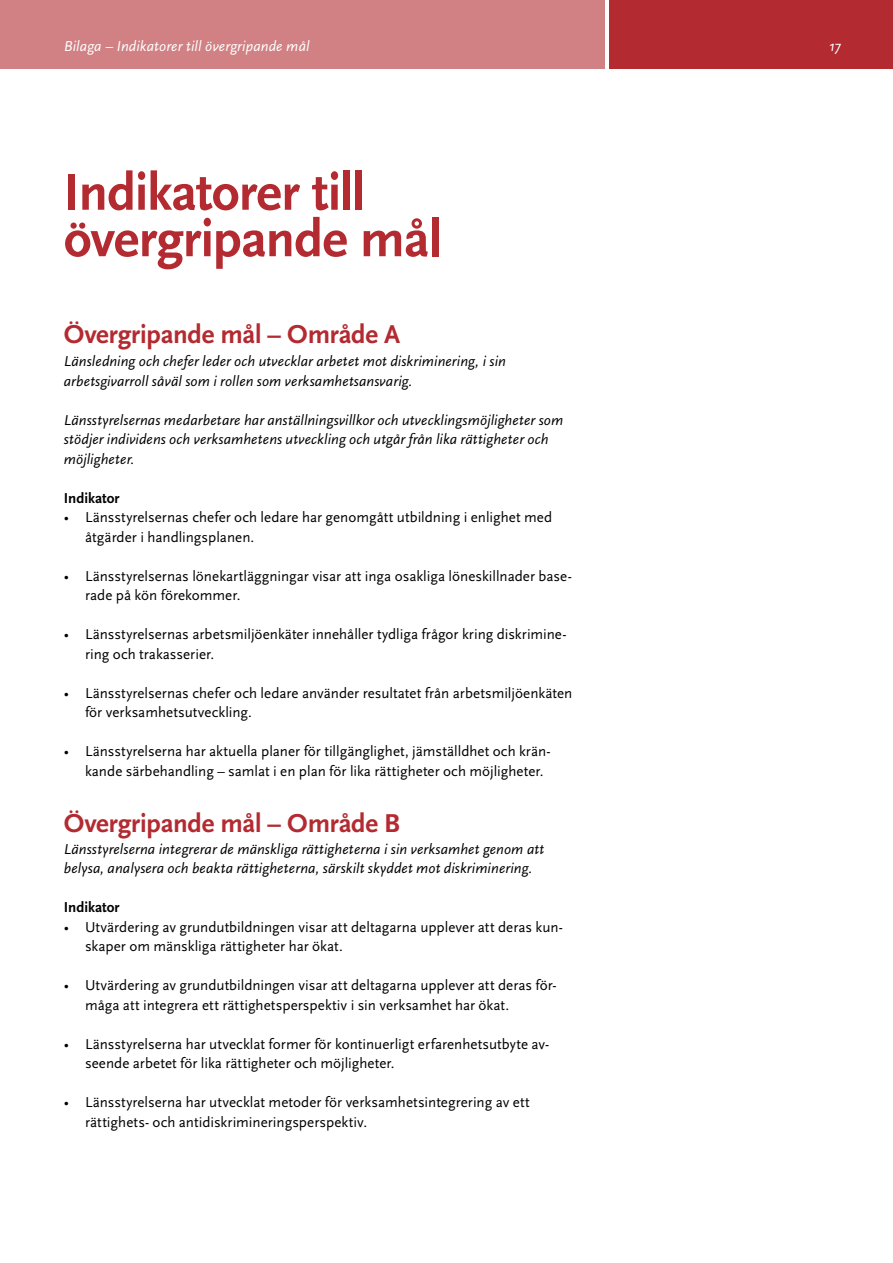
<style>
.page{position:relative;width:893px;height:1263px;background:#fff}
.page>*{position:absolute;margin:0;border:0;box-sizing:border-box;transform-origin:0 0}
.t1{font:700 54px/46.5px "Scala Sans Pro";letter-spacing:-.015em;color:#b32b31}
.t2{font:700 27px "Scala Sans Pro";letter-spacing:-.01em;color:#b32b31}
.t3{font:15px/19.5px "Scala Sans Pro";color:#000}
.t4{font:italic 15px/19.5px "Scala Sans Pro";letter-spacing:.01em;color:#000}
.t5{font:italic 15px "Scala Sans Pro";letter-spacing:.005em;color:#fff}
.t6{font:700 15px "Scala Sans Pro";color:#000}
</style>
<div class="page">
<div style="left:609px;top:0;width:284px;height:68px;background:#b32b31"></div>
<div style="left:0;top:0;width:605px;height:68px;background:#d18083"></div>
<p class="t5" style="left:64px;top:37px;width:247px">Bilaga – Indikatorer till övergripande mål</p>
<p class="t5" style="left:829px;top:37px;width:13px">17</p>
<h1 class="t1" style="left:64px;top:169px;width:379px">Indikatorer till övergripande mål</h1>
<h2 class="t2" style="left:64px;top:318px;width:338px">Övergripande mål – Område A</h2>
<p class="t4" style="left:64px;top:351px;width:444px">Länsledning och chefer leder och utvecklar arbetet mot diskriminering, i sin arbetsgivarroll såväl som i rollen som verksamhetsansvarig.</p>
<p class="t4" style="left:64px;top:410px;width:501px">Länsstyrelsernas medarbetare har anställningsvillkor och utvecklingsmöjligheter som stödjer individens och verksamhetens utveckling och utgår från lika rättigheter och möjligheter.</p>
<p class="t6" style="left:64px;top:489px;width:57px">Indikator</p>
<p class="t3" style="left:85px;top:507px;width:469px;text-indent:-21px">• Länsstyrelsernas chefer och ledare har genomgått utbildning i enlighet med åtgärder i handlingsplanen.</p>
<p class="t3" style="left:85px;top:566px;width:488px;text-indent:-21px">• Länsstyrelsernas lönekartläggningar visar att inga osakliga löneskillnader base&shy;rade på kön förekommer.</p>
<p class="t3" style="left:85px;top:624px;width:483px;text-indent:-21px">• Länsstyrelsernas arbetsmiljöenkäter innehåller tydliga frågor kring diskrimine&shy;ring och trakasserier.</p>
<p class="t3" style="left:85px;top:683px;width:489px;text-indent:-21px">• Länsstyrelsernas chefer och ledare använder resultatet från arbetsmiljöenkäten för verksamhetsutveckling.</p>
<p class="t3" style="left:85px;top:741px;width:467px;text-indent:-21px">• Länsstyrelserna har aktuella planer för tillgänglighet, jämställdhet och krän&shy;kande särbehandling – samlat i en plan för lika rättigheter och möjligheter.</p>
<h2 class="t2" style="left:64px;top:807px;width:338px">Övergripande mål – Område B</h2>
<p class="t4" style="left:64px;top:839px;width:482px">Länsstyrelserna integrerar de mänskliga rättigheterna i sin verksamhet genom att belysa, analysera och beakta rättigheterna, särskilt skyddet mot diskriminering.</p>
<p class="t6" style="left:64px;top:898px;width:57px">Indikator</p>
<p class="t3" style="left:85px;top:917px;width:480px;text-indent:-21px">• Utvärdering av grundutbildningen visar att deltagarna upplever att deras kun&shy;skaper om mänskliga rättigheter har ökat.</p>
<p class="t3" style="left:85px;top:975px;width:473px;text-indent:-21px">• Utvärdering av grundutbildningen visar att deltagarna upplever att deras för&shy;måga att integrera ett rättighetsperspektiv i sin verksamhet har ökat.</p>
<p class="t3" style="left:85px;top:1034px;width:465px;text-indent:-21px">• Länsstyrelserna har utvecklat former för kontinuerligt erfarenhetsutbyte av&shy;seende arbetet för lika rättigheter och möjligheter.</p>
<p class="t3" style="left:85px;top:1092px;width:446px;text-indent:-21px">• Länsstyrelserna har utvecklat metoder för verksamhetsintegrering av ett rättighets- och antidiskrimineringsperspektiv.</p>
</div>
